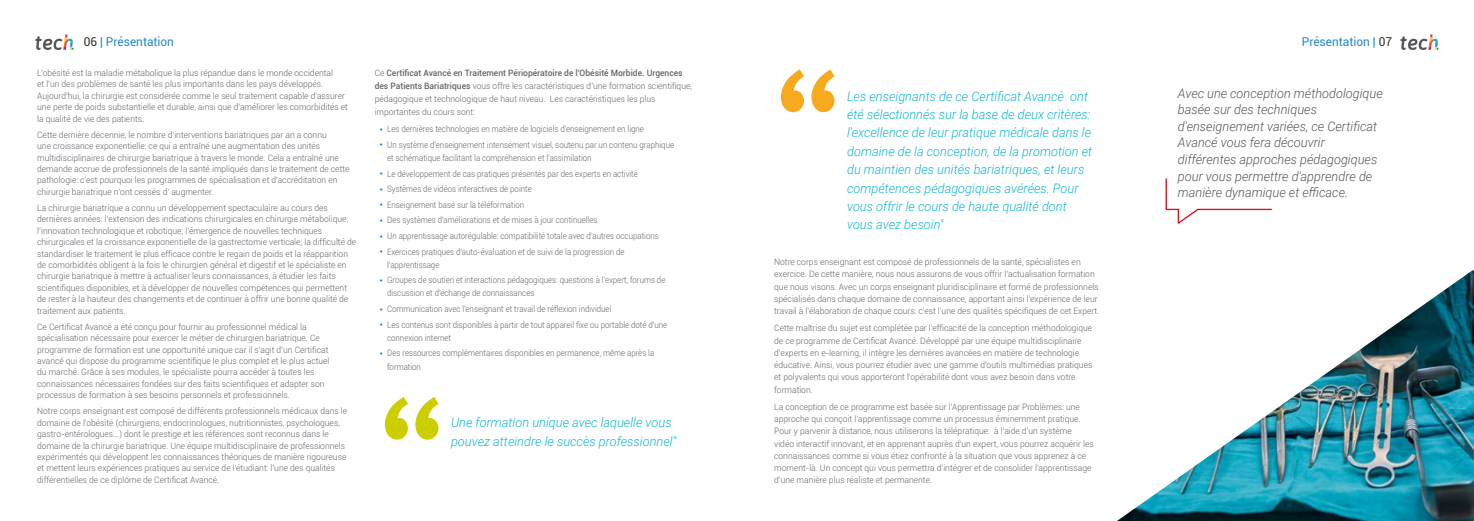
<style>
.page{position:relative;width:1474px;height:521px;background:#fff}
.page>*{position:absolute;margin:0;border:0;box-sizing:border-box;transform-origin:0 0}
.t1{font:italic 300 13.12px/18.4px "Roboto";color:#0fb6cf}
.t2{font:italic 300 13.12px/16.6px "Roboto";color:#52555b}
.t3{font:12.25px "Roboto";color:#2488c9}
.t4{font:300 8.75px/11.4px "Roboto";color:#61646a}
.t5{font:300 8.75px/15.6px "Roboto";color:#61646a;scale:.9 1}
.s1{color:#312e20}
.s2{font-weight:500}
</style>
<div class="page">
<svg style="left:385px;top:397px;width:53px;height:43px"></svg>
<svg style="left:781px;top:69px;width:53px;height:43px"></svg>
<img style="left:1117px;top:270px;width:356px;height:251px">
<svg style="left:1165px;top:178px;width:107px;height:46px"></svg>
<svg style="left:1400px;top:34px;width:38px;height:16px"></svg>
<svg style="left:35px;top:34px;width:39px;height:16px"></svg>
<h2 class="t3" style="left:84px;top:33px;width:92px"><span class="s1">06</span> | Présentation</h2>
<h2 class="t3" style="left:1301px;top:33px;width:92px">Présentation | <span class="s1">07</span></h2>
<p class="t4" style="left:37px;top:67px;width:312px">L'obésité est la maladie métabolique la plus répandue dans le monde occidental<br>et l'un des problèmes de santé les plus importants dans les pays développés.<br>Aujourd'hui, la chirurgie est considérée comme le seul traitement capable d'assurer une perte de poids substantielle et durable, ainsi que d'améliorer les comorbidités et la qualité de vie des patients.</p>
<p class="t4" style="left:37px;top:129px;width:314px">Cette dernière décennie, le nombre d'interventions bariatriques par an a connu<br>une croissance exponentielle: ce qui a entraîné une augmentation des unités multidisciplinaires de chirurgie bariatrique à travers le monde. Cela a entraîné une demande accrue de professionnels de la santé impliqués dans le traitement de cette pathologie: c’est pourquoi les programmes de spécialisation et d'accréditation en chirurgie bariatrique n’ont cessés d’ augmenter.</p>
<p class="t4" style="left:37px;top:202px;width:320px">La chirurgie bariatrique a connu un développement spectaculaire au cours des dernières années: l’extension des indications chirurgicales en chirurgie métabolique; l’innovation technologique et robotique; l’émergence de nouvelles techniques chirurgicales et la croissance exponentielle de la gastrectomie verticale; la difficulté de standardiser le traitement le plus efficace contre le regain de poids et la réapparition de comorbidités obligent à la fois le chirurgien général et digestif et le spécialiste en chirurgie bariatrique à mettre à actualiser leurs connaissances, à étudier les faits scientifiques disponibles, et à développer de nouvelles compétences qui permettent de rester à la hauteur des changements et de continuer à offrir une bonne qualité de traitement aux patients.</p>
<p class="t4" style="left:37px;top:321px;width:294px">Ce Certificat Avancé a été conçu pour fournir au professionnel médical la spécialisation nécessaire pour exercer le métier de chirurgien bariatrique. Ce programme de formation est une opportunité unique car il s'agit d’un Certificat avancé qui dispose du programme scientifique le plus complet et le plus actuel du marché. Grâce à ses modules, le spécialiste pourra accéder à toutes les connaissances nécessaires fondées sur des faits scientifiques et adapter son processus de formation à ses besoins personnels et professionnels.</p>
<p class="t4" style="left:37px;top:405px;width:311px">Notre corps enseignant est composé de différents professionnels médicaux dans le domaine de l'obésité (chirurgiens, endocrinologues, nutritionnistes, psychologues, gastro-entérologues...) dont le prestige et les références sont reconnus dans le domaine de la chirurgie bariatrique. Une équipe multidisciplinaire de professionnels expérimentés qui développent les connaissances théoriques de manière rigoureuse et mettent leurs expériences pratiques au service de l'étudiant: l'une des qualités différentielles de ce diplôme de Certificat Avancé.</p>
<p class="t4" style="left:375px;top:66px;width:319px;line-height:13.1px">Ce <span class="s2">Certificat Avancé en Traitement Périopératoire de l'Obésité Morbide. Urgences des Patients Bariatriques</span> vous offre les caractéristiques d'une formation scientifique, pédagogique et technologique de haut niveau. Les caractéristiques les plus importantes du cours sont:</p>
<p class="t5" style="left:387px;top:121px;width:320px">Les dernières technologies en matière de logiciels d'enseignement en ligne<br>Un système d'enseignement intensément visuel, soutenu par un contenu graphique</p>
<p class="t5" style="left:387px;top:150px;width:303px">et schématique facilitant la compréhension et l'assimilation<br>Le développement de cas pratiques présentés par des experts en activité Systèmes de vidéos interactives de pointe<br>Enseignement basé sur la téléformation<br>Des systèmes d'améliorations et de mises à jour continuelles<br>Un apprentissage autorégulable: compatibilité totale avec d'autres occupations Exercices pratiques d'auto-évaluation et de suivi de la progression de</p>
<p class="t5" style="left:387px;top:256px;width:311px">l'apprentissage<br>Groupes de soutien et interactions pédagogiques: questions à l'expert, forums de</p>
<p class="t5" style="left:387px;top:285px;width:313px">discussion et d'échange de connaissances<br>Communication avec l'enseignant et travail de réflexion individuel<br>Les contenus sont disponibles à partir de tout appareil fixe ou portable doté d'une</p>
<p class="t5" style="left:387px;top:330px;width:298px">connexion internet<br>Des ressources complémentaires disponibles en permanence, même après la</p>
<p class="t5" style="left:387px;top:358px;width:39px">formation</p>
<p class="t1" style="left:847px;top:86px;width:247px">Les enseignants de ce Certificat Avancé ont été sélectionnés sur la base de deux critères: l'excellence de leur pratique médicale dans le domaine de la conception, de la promotion et du maintien des unités bariatriques, et leurs compétences pédagogiques avérées. Pour vous offrir le cours de haute qualité dont vous avez besoin"</p>
<h1 class="t2" style="left:1177px;top:84px;width:206px">Avec une conception méthodologique basée sur des techniques d'enseignement variées, ce Certificat Avancé vous fera découvrir différentes approches pédagogiques pour vous permettre d'apprendre de manière dynamique et efficace.</h1>
<p class="t4" style="left:774px;top:256px;width:326px;line-height:12.2px">Notre corps enseignant est composé de professionnels de la santé, spécialistes en exercice. De cette manière, nous nous assurons de vous offrir l’actualisation formation que nous visons. Avec un corps enseignant pluridisciplinaire et formé de professionnels spécialisés dans chaque domaine de connaissance, apportant ainsi l'expérience de leur travail à l'élaboration de chaque cours: c'est l'une des qualités spécifiques de cet Expert.</p>
<p class="t4" style="left:774px;top:322px;width:320px;line-height:12.2px">Cette maîtrise du sujet est complétée par l'efficacité de la conception méthodologique de ce programme de Certificat Avancé. Développé par une équipe multidisciplinaire d'experts en e-learning, il intègre les dernières avancées en matière de technologie éducative. Ainsi, vous pourrez étudier avec une gamme d'outils multimédias pratiques et polyvalents qui vous apporteront l'opérabilité dont vous avez besoin dans votre formation.</p>
<p class="t4" style="left:774px;top:400px;width:321px;line-height:12.2px">La conception de ce programme est basée sur l’Apprentissage par Problèmes: une approche qui conçoit l’apprentissage comme un processus éminemment pratique.<br>Pour y parvenir à distance, nous utiliserons la télépratique: à l'aide d'un système vidéo interactif innovant, et en apprenant auprès d'un expert, vous pourrez acquérir les connaissances comme si vous étiez confronté à la situation que vous apprenez à ce moment-là. Un concept qui vous permettra d'intégrer et de consolider l'apprentissage d'une manière plus réaliste et permanente.</p>
<h1 class="t1" style="left:451px;top:413px;width:227px">Une formation unique avec laquelle vous pouvez atteindre le succès professionnel"</h1>
</div>
